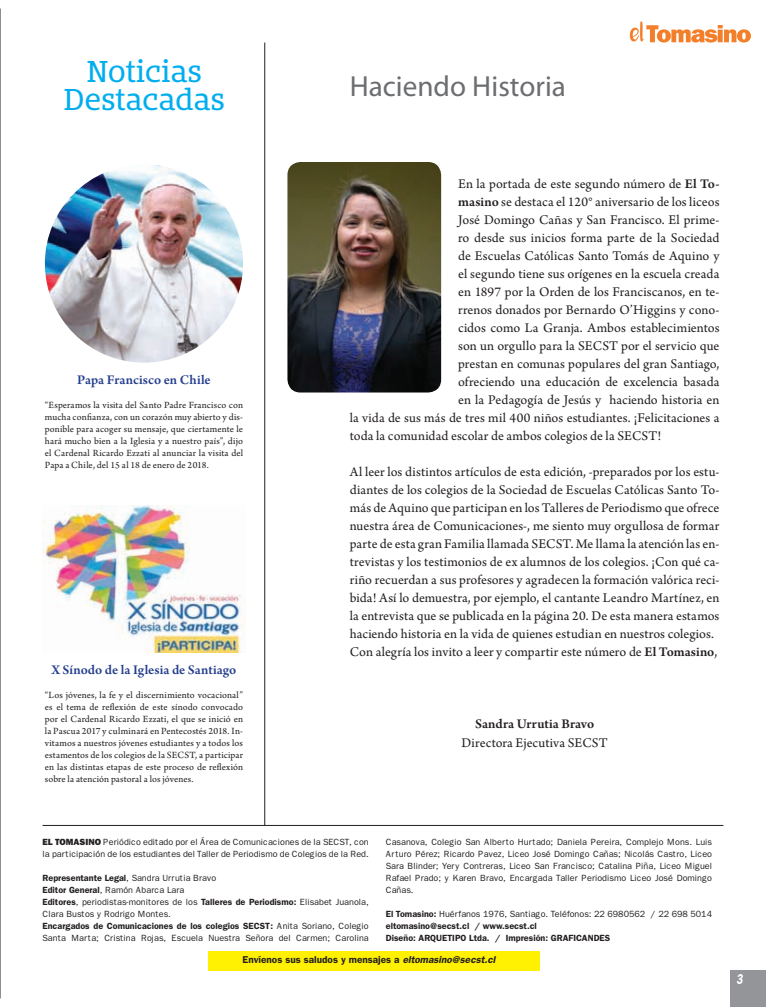
<style>
.page{position:relative;width:766px;height:1007px;background:#fff}
.page>*{position:absolute;margin:0;border:0;box-sizing:border-box;transform-origin:0 0}
.t1{font:29.1px "Myriad Pro";color:#6c6d70}
.t2{font:28px/28px "Bommer Slab";color:#00aeef;text-align:center}
.t3{font:14px/18px "Arno Pro";letter-spacing:.005em;color:#231f20}
.t4{font:600 14px "Arno Pro";letter-spacing:.005em;color:#253f8e}
.t5{font:600 14px "Arno Pro";letter-spacing:.005em;color:#231f20}
.t6{font:10px/12px "Arno Pro";letter-spacing:.01em;color:#231f20;text-align:justify}
.t7{font:600 10px "Franklin Gothic";color:#231f20}
.t8{font:9px/12px "Franklin Gothic";color:#231f20}
.t9{font:600 9px/12px "Franklin Gothic";color:#231f20}
.s1{font-weight:600}
.s2{font-weight:800}
.s3{font-weight:400}
.s4{font-style:italic}
</style>
<div class="page">
<div style="left:730px;top:969px;width:35px;height:37px;background:#939598"></div>
<img style="left:43px;top:505px;width:202px;height:148px">
<hr style="left:0;top:9px;width:1px;height:989px;background:#231f20">
<hr style="left:264px;top:43px;width:1px;height:782px;background:#231f20">
<img style="left:287px;top:162px;width:154px;height:230px">
<img style="left:45px;top:164px;width:198px;height:198px;border-radius:99px">
<hr style="left:43px;top:824px;width:680px;height:1px;background:#231f20">
<div style="left:208px;top:950px;width:332px;height:19px;background:#fff101"></div>
<svg style="left:629px;top:21px;width:121px;height:22px"></svg>
<h2 class="t2" style="left:64px;top:58px;width:163px">Noticias<br>Destacadas</h2>
<p class="t4" style="left:77px;top:371px;width:135px">Papa Francisco en Chile</p>
<p class="t6" style="left:45px;top:399px;width:199px">“Esperamos la visita del Santo Padre Francisco con mucha confianza, con un corazón muy abierto y dis&shy;ponible para acoger su mensaje, que ciertamente le hará mucho bien a la Iglesia y a nuestro país”, dijo el Cardenal Ricardo Ezzati al anunciar la visita del Papa a Chile, del 15 al 18 de enero de 2018.</p>
<p class="t4" style="left:51px;top:661px;width:186px">X Sínodo de la Iglesia de Santiago</p>
<p class="t6" style="left:45px;top:689px;width:199px">“Los jóvenes, la fe y el discernimiento vocacional” es el tema de reflexión de este sínodo convocado por el Cardenal Ricardo Ezzati, el que se inició en la Pascua 2017 y culminará en Pentecostés 2018. In&shy;vitamos a nuestros jóvenes estudiantes y a todos los estamentos de los colegios de la SECST, a participar en las distintas etapas de este proceso de reflexión sobre la atención pastoral a los jóvenes.</p>
<h1 class="t1" style="left:350px;top:68px;width:217px">Haciendo Historia</h1>
<p class="t3" style="left:458px;top:175px;width:263px">En la portada de este segundo número de <span class="s1">El To-</span></p>
<p class="t3" style="left:458px;top:193px;width:263px"><span class="s1">masino</span> se destaca el 120° aniversario de los liceos</p>
<p class="t3" style="left:458px;top:211px;width:263px">José Domingo Cañas y San Francisco. El prime-</p>
<p class="t3" style="left:458px;top:229px;width:263px">ro desde sus inicios forma parte de la Sociedad</p>
<p class="t3" style="left:458px;top:247px;width:263px">de Escuelas Católicas Santo Tomás de Aquino y</p>
<p class="t3" style="left:458px;top:265px;width:263px">el segundo tiene sus orígenes en la escuela creada</p>
<p class="t3" style="left:458px;top:283px;width:263px">en 1897 por la Orden de los Franciscanos, en te-</p>
<p class="t3" style="left:458px;top:301px;width:263px">rrenos donados por Bernardo O’Higgins y cono-</p>
<p class="t3" style="left:458px;top:319px;width:263px">cidos como La Granja. Ambos establecimientos</p>
<p class="t3" style="left:458px;top:337px;width:263px">son un orgullo para la SECST por el servicio que</p>
<p class="t3" style="left:458px;top:355px;width:263px">prestan en comunas populares del gran Santiago,</p>
<p class="t3" style="left:458px;top:373px;width:263px">ofreciendo una educación de excelencia basada</p>
<p class="t3" style="left:458px;top:391px;width:263px">en la Pedagogía de Jesús y haciendo historia en</p>
<p class="t3" style="left:350px;top:409px;width:371px">la vida de sus más de tres mil 400 niños estudiantes. ¡Felicitaciones a</p>
<p class="t3" style="left:350px;top:427px;width:313px">toda la comunidad escolar de ambos colegios de la SECST!</p>
<p class="t3" style="left:350px;top:463px;width:371px">Al leer los distintos artículos de esta edición, -preparados por los estu&shy;diantes de los colegios de la Sociedad de Escuelas Católicas Santo To&shy;más de Aquino que participan en los Talleres de Periodismo que ofrece nuestra área de Comunicaciones-, me siento muy orgullosa de formar parte de esta gran Familia llamada SECST. Me llama la atención las en&shy;trevistas y los testimonios de ex alumnos de los colegios. ¡Con qué ca&shy;riño recuerdan a sus profesores y agradecen la formación valórica reci&shy;bida! Así lo demuestra, por ejemplo, el cantante Leandro Martínez, en la entrevista que se publicada en la página 20. De esta manera estamos haciendo historia en la vida de quienes estudian en nuestros colegios.<br>Con alegría los invito a leer y compartir este número de <span class="s1">El Tomasino</span>,</p>
<p class="t5" style="left:475px;top:716px;width:121px">Sandra Urrutia Bravo</p>
<p class="t3" style="left:461px;top:734px;width:147px">Directora Ejecutiva SECST</p>
<p class="t8" style="left:43px;top:835px;width:327px"><span class="s2">EL TOMASINO</span> Periódico editado por el Área de Comunicaciones de la SECST, con la participación de los estudiantes del Taller de Periodismo de Colegios de la Red.</p>
<p class="t8" style="left:43px;top:871px;width:327px"><span class="s1">Representante Legal</span>, Sandra Urrutia Bravo<br><span class="s1">Editor General</span>, Ramón Abarca Lara<br><span class="s1">Editores</span>, periodistas-monitores de los <span class="s1">Talleres de Periodismo:</span> Elisabet Juanola, Clara Bustos y Rodrigo Montes.<br><span class="s1">Encargados de Comunicaciones de los colegios SECST:</span> Anita Soriano, Colegio Santa Marta; Cristina Rojas, Escuela Nuestra Señora del Carmen; Carolina</p>
<p class="t8" style="left:386px;top:835px;width:328px;text-align:justify">Casanova, Colegio San Alberto Hurtado; Daniela Pereira, Complejo Mons. Luis Arturo Pérez; Ricardo Pavez, Liceo José Domingo Cañas; Nicolás Castro, Liceo Sara Blinder; Yery Contreras, Liceo San Francisco; Catalina Piña, Liceo Miguel Rafael Prado; y Karen Bravo, Encargada Taller Periodismo Liceo José Domingo Cañas.</p>
<p class="t9" style="left:386px;top:907px;width:327px">El Tomasino: <span class="s3">Huérfanos 1976, Santiago. Teléfonos: 22 6980562 / 22 698 5014 </span>eltomasino@secst.cl / www.secst.cl<br>Diseño: ARQUETIPO Ltda. / Impresión: GRAFICANDES</p>
<p class="t7" style="left:242px;top:953px;width:254px">Envíenos sus saludos y mensajes a <span class="s4">eltomasino@secst.cl</span></p>
</div>
